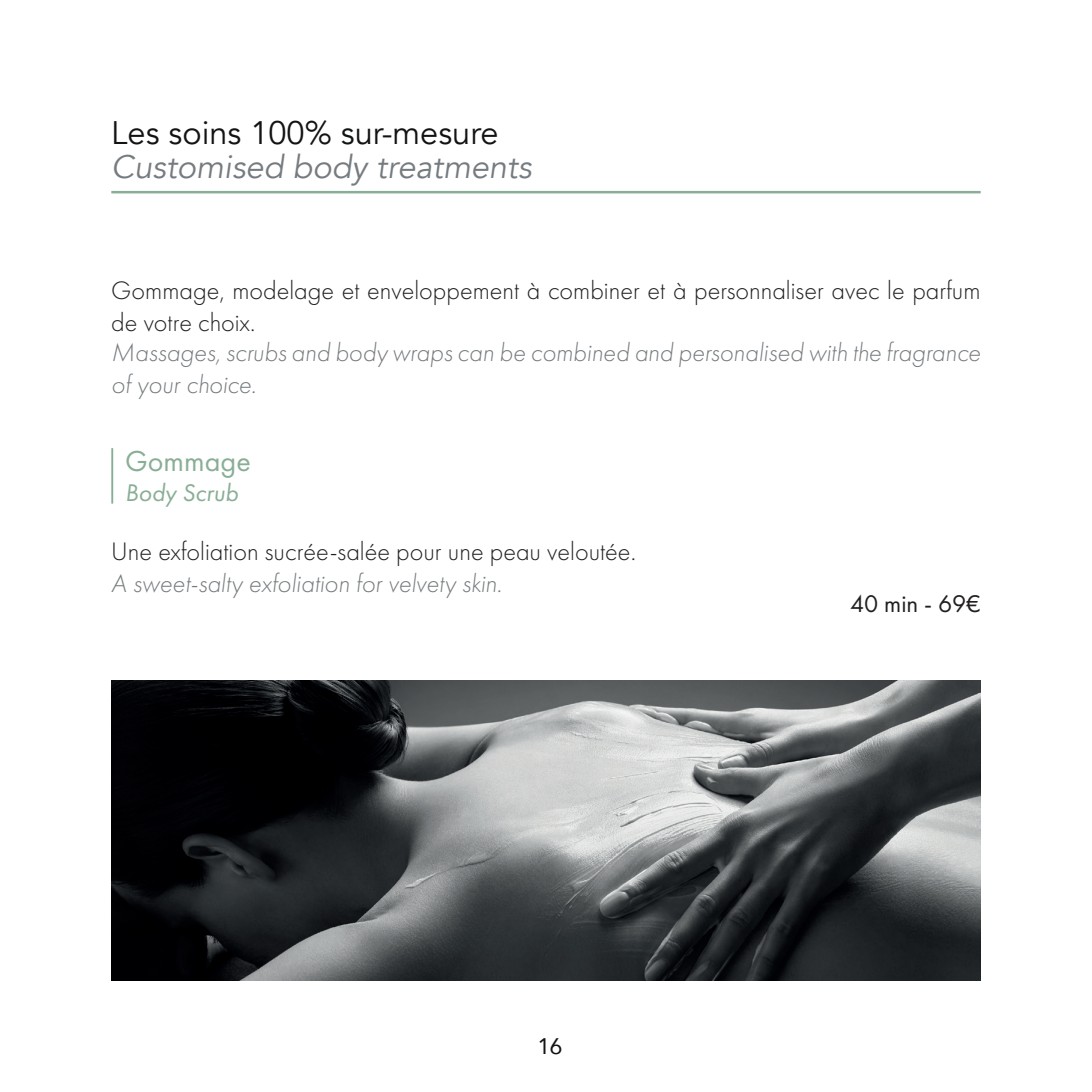
<style>
.page{position:relative;width:1092px;height:1092px;background:#fff}
.page>*{position:absolute;margin:0;border:0;box-sizing:border-box;transform-origin:0 0}
.t1{font:italic 32.5px "Avenir";color:#757b7f}
.t2{font:32.5px "Avenir";color:#111314}
.t3{font:30px "Futura PT";color:#89ae96}
.t4{font:300 26.25px/31.5px "Futura PT";color:#231f20}
.t5{font:italic 300 26.25px/31.5px "Futura PT";color:#757b7f}
.t6{font:25px "Futura PT";color:#231f20}
.t7{font:italic 25px "Futura PT";color:#89ae96}
.t8{font:22.5px "Avenir";color:#111314}
</style>
<div class="page">
<hr style="left:111px;top:191px;width:869px;height:2px;background:#89ae96">
<hr style="left:111px;top:448px;width:2px;height:55px;background:#89ae96">
<img style="left:111px;top:680px;width:869px;height:300px">
<p class="t2" style="left:111px;top:113px;width:389px">Les soins 100% sur-mesure</p>
<p class="t1" style="left:111px;top:147px;width:422px">Customised body treatments</p>
<p class="t4" style="left:111px;top:275px;width:870px">Gommage, modelage et enveloppement à combiner et à personnaliser avec le parfum de votre choix.</p>
<p class="t5" style="left:111px;top:337px;width:870px">Massages, scrubs and body wraps can be combined and personalised with the fragrance of your choice.</p>
<p class="t3" style="left:125px;top:443px;width:127px">Gommage</p>
<p class="t7" style="left:125px;top:477px;width:115px">Body Scrub</p>
<p class="t4" style="left:111px;top:535px;width:526px">Une exfoliation sucrée-salée pour une peau veloutée.</p>
<p class="t5" style="left:111px;top:567px;width:392px">A sweet-salty exfoliation for velvety skin.</p>
<p class="t8" style="left:537px;top:1027px;width:27px">16</p>
<p class="t6" style="left:850px;top:589px;width:132px">40 min - 69€</p>
</div>
